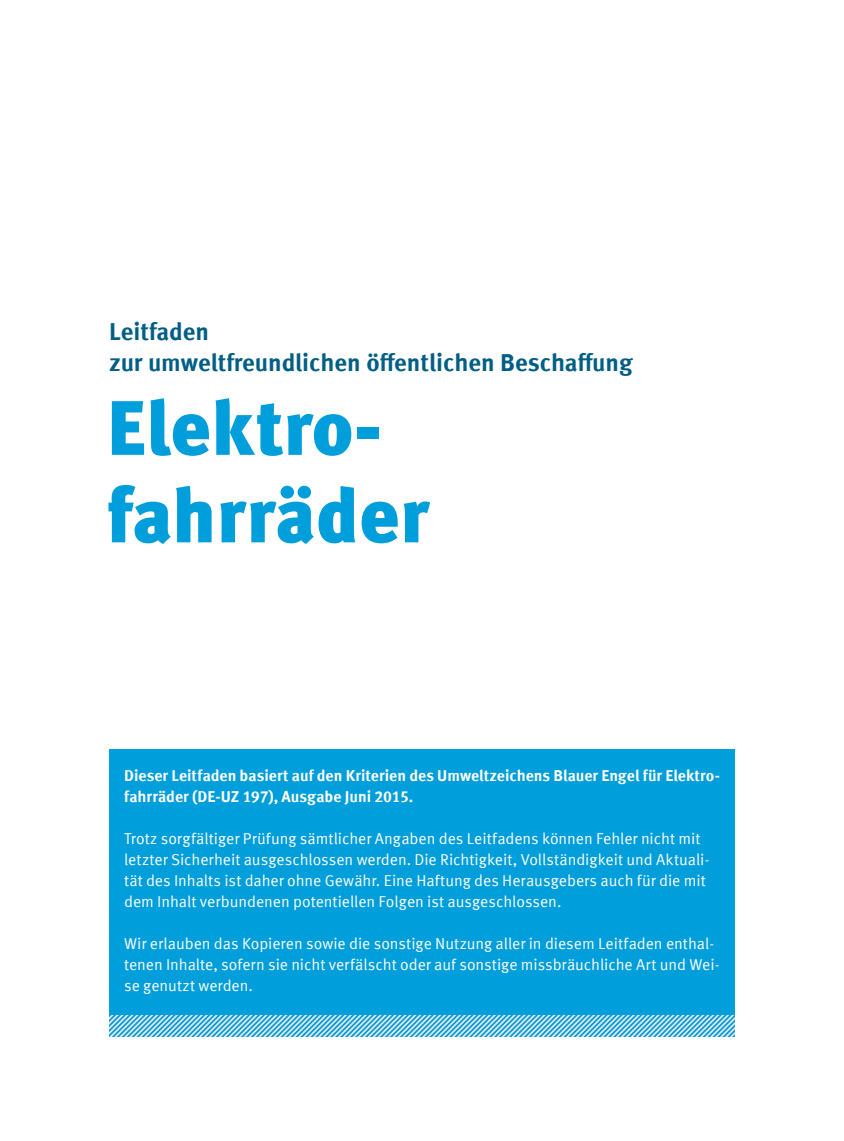
<style>
.page{position:relative;width:844px;height:1141px;background:#fff}
.page>*{position:absolute;margin:0;border:0;box-sizing:border-box;transform-origin:0 0}
.H1_Ratgeber_Schlagwo{font:900 77px/87.5px "Meta Offc";color:#009edb}
.H1_Ratgeber_Subline{font:700 24.5px "Meta Offc";color:#005e85}
.P_Fließtext_Ratgeber{font:15.75px/21px "Meta Offc Norm";letter-spacing:-.005em;color:#fff}
.P_Fließtext_Ratgeber-2{font:700 15.75px/21px "Meta Offc";color:#fff}
</style>
<div class="page">
<div style="left:109px;top:749px;width:625px;height:266px;background:#009edb"></div>
<svg style="left:109px;top:1015px;width:625px;height:21px"></svg>
<h1 class="H1_Ratgeber_Subline" style="left:109px;top:317px;width:101px">Leitfaden</h1>
<h1 class="H1_Ratgeber_Subline" style="left:109px;top:348px;width:525px">zur umweltfreundlichen öffentlichen Beschaffung</h1>
<h1 class="H1_Ratgeber_Schlagwo" style="left:107px;top:388px;width:324px">Elektro&shy;fahrräder</h1>
<p class="P_Fließtext_Ratgeber-2" style="left:124px;top:765px;width:597px">Dieser Leitfaden basiert auf den Kriterien des Umweltzeichens Blauer Engel für Elektro&shy;fahrräder (DE-UZ 197), Ausgabe Juni 2015.</p>
<p class="P_Fließtext_Ratgeber" style="left:124px;top:828px;width:586px">Trotz sorgfältiger Prüfung sämtlicher Angaben des Leitfadens können Fehler nicht mit letzter Sicherheit ausgeschlossen werden. Die Richtigkeit, Vollständigkeit und Aktuali&shy;tät des Inhalts ist daher ohne Gewähr. Eine Haftung des Herausgebers auch für die mit dem Inhalt verbundenen potentiellen Folgen ist ausgeschlossen.</p>
<p class="P_Fließtext_Ratgeber" style="left:124px;top:933px;width:596px">Wir erlauben das Kopieren sowie die sonstige Nutzung aller in diesem Leitfaden enthal&shy;tenen Inhalte, sofern sie nicht verfälscht oder auf sonstige missbräuchliche Art und Wei&shy;se genutzt werden.</p>
</div>
